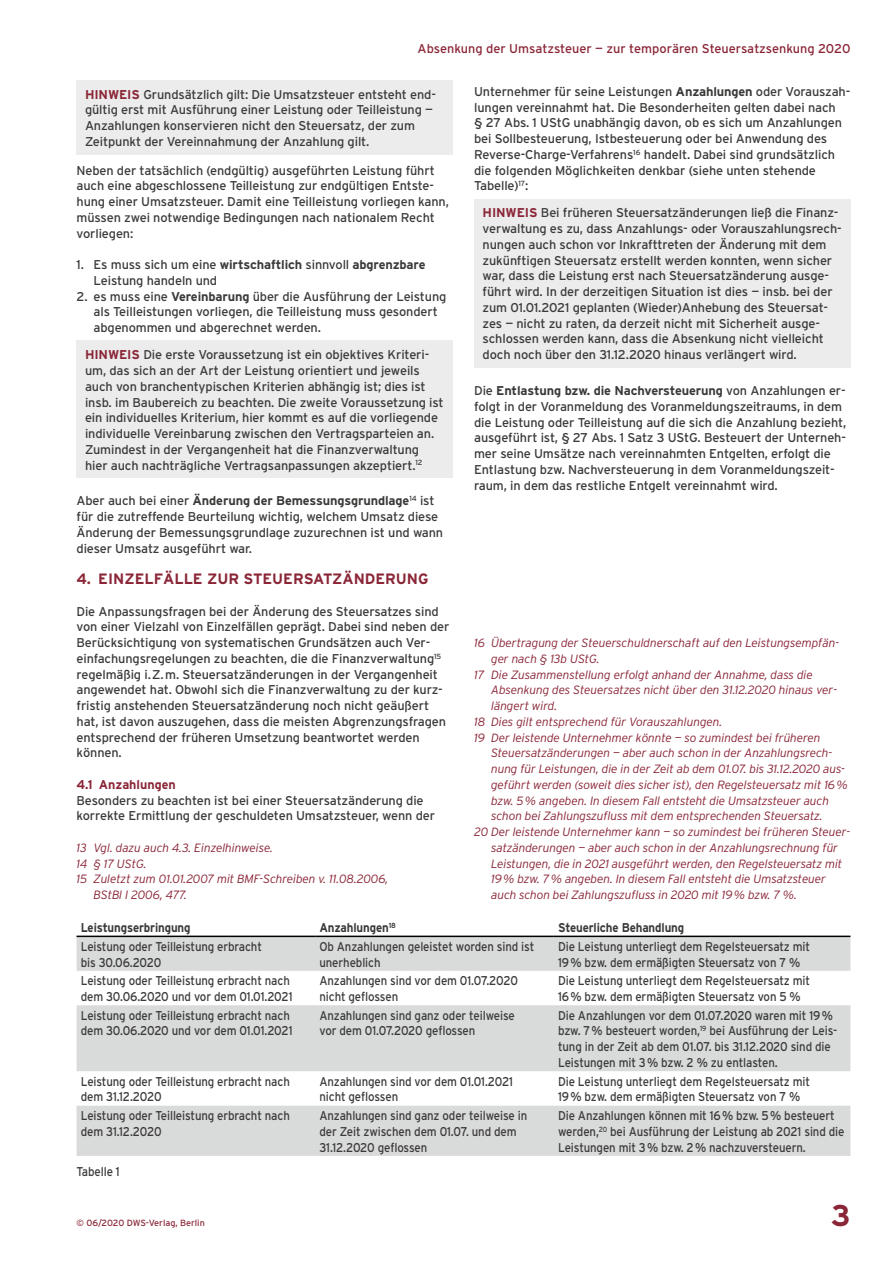
<style>
.page{position:relative;width:893px;height:1263px;background:#fff}
.page>*{position:absolute;margin:0;border:0;box-sizing:border-box;transform-origin:0 0}
.t1{font:700 30px "Interstate";color:#8a2637}
.t2{font:700 15px "Interstate";color:#8a2637}
.t3{font:12.75px/15.8px "Interstate";letter-spacing:-.01em;color:#3a3a39}
.t4{font:12.75px/15.8px "Interstate";letter-spacing:-.01em;color:#3a3a39;scale:.9 1}
.t5{font:12.75px "Interstate";color:#8a2637}
.t6{font:700 12.75px "Interstate";letter-spacing:-.01em;color:#3a3a39;scale:.9 1}
.t7{font:700 12.75px "Interstate";color:#8a2637}
.t8{font:italic 300 12px "Interstate";letter-spacing:-.01em;color:#8a2637}
.t9{font:9px "Interstate";color:#8a2637}
.s1{font-weight:700;color:#8a2637}
.s2{font-weight:700}
</style>
<div class="page">
<div style="left:77px;top:80px;width:376px;height:74px;background:#ececec"></div>
<div style="left:77px;top:341px;width:376px;height:137px;background:#ececec"></div>
<div style="left:474px;top:199px;width:376px;height:169px;background:#ececec"></div>
<svg style="left:77px;top:937px;width:773px;height:219px;fill:#d9dada"></svg>
<hr style="left:77px;top:935px;width:238px;height:2px;background:#000">
<hr style="left:315px;top:935px;width:239px;height:2px;background:#000">
<hr style="left:554px;top:935px;width:296px;height:2px;background:#000">
<p class="t5" style="left:418px;top:40px;width:434px">Absenkung der Umsatzsteuer — zur temporären Steuersatzsenkung 2020</p>
<p class="t3" style="left:85px;top:86px;width:352px"><span class="s1">HINWEIS</span> Grundsätzlich gilt: Die Umsatzsteuer entsteht end&shy;gültig erst mit Ausführung einer Leistung oder Teilleistung — Anzahlungen konservieren nicht den Steuersatz, der zum Zeitpunkt der Vereinnahmung der Anzahlung gilt.</p>
<p class="t3" style="left:77px;top:162px;width:374px">Neben der tatsächlich (endgültig) ausgeführten Leistung führt auch eine abgeschlossene Teilleistung zur endgültigen Entste&shy;hung einer Umsatzsteuer. Damit eine Teilleistung vorliegen kann, müssen zwei notwendige Bedingungen nach nationalem Recht vorliegen:</p>
<p class="t3" style="left:94px;top:257px;width:333px;text-indent:-17px">1. Es muss sich um eine <span class="s2">wirtschaftlich</span> sinnvoll <span class="s2">abgrenzbare<br></span>Leistung handeln und</p>
<p class="t3" style="left:94px;top:288px;width:354px;text-indent:-17px">2. es muss eine <span class="s2">Vereinbarung</span> über die Ausführung der Leistung als Teilleistungen vorliegen, die Teilleistung muss gesondert abgenommen und abgerechnet werden.</p>
<p class="t3" style="left:85px;top:347px;width:360px"><span class="s1">HINWEIS</span> Die erste Voraussetzung ist ein objektives Kriteri&shy;um, das sich an der Art der Leistung orientiert und jeweils auch von branchentypischen Kriterien abhängig ist; dies ist insb. im Baubereich zu beachten. Die zweite Voraussetzung ist ein individuelles Kriterium, hier kommt es auf die vorliegende individuelle Vereinbarung zwischen den Vertragsparteien an.<br>Zumindest in der Vergangenheit hat die Finanzverwaltung hier auch nachträgliche Vertragsanpassungen akzeptiert.<sup>12</sup></p>
<p class="t3" style="left:77px;top:493px;width:368px">Aber auch bei einer <span class="s2">Änderung der Bemessungsgrundlage</span><sup>14</sup> ist für die zutreffende Beurteilung wichtig, welchem Umsatz diese Änderung der Bemessungsgrundlage zuzurechnen ist und wann dieser Umsatz ausgeführt war.</p>
<p class="t2" style="left:77px;top:570px;width:354px">4. EINZELFÄLLE ZUR STEUERSATZÄNDERUNG</p>
<p class="t3" style="left:77px;top:603px;width:374px">Die Anpassungsfragen bei der Änderung des Steuersatzes sind von einer Vielzahl von Einzelfällen geprägt. Dabei sind neben der Berücksichtigung von systematischen Grundsätzen auch Ver&shy;einfachungsregelungen zu beachten, die die Finanzverwaltung<sup>15 </sup>regelmäßig i.Z.m. Steuersatzänderungen in der Vergangenheit angewendet hat. Obwohl sich die Finanzverwaltung zu der kurz&shy;fristig anstehenden Steuersatzänderung noch nicht geäußert hat, ist davon auszugehen, dass die meisten Abgrenzungsfragen entsprechend der früheren Umsetzung beantwortet werden können.</p>
<p class="t7" style="left:77px;top:777px;width:101px">4.1 Anzahlungen</p>
<p class="t3" style="left:77px;top:792px;width:360px">Besonders zu beachten ist bei einer Steuersatzänderung die korrekte Ermittlung der geschuldeten Umsatzsteuer, wenn der</p>
<p class="t8" style="left:77px;top:840px;width:198px">13 Vgl. dazu auch 4.3. Einzelhinweise.</p>
<p class="t8" style="left:77px;top:856px;width:72px">14 § 17 UStG.</p>
<p class="t8" style="left:77px;top:872px;width:313px">15 Zuletzt zum 01.01.2007 mit BMF-Schreiben v. 11.08.2006,</p>
<p class="t8" style="left:94px;top:887px;width:95px">BStBl I 2006, 477.</p>
<p class="t3" style="left:474px;top:83px;width:378px">Unternehmer für seine Leistungen <span class="s2">Anzahlungen</span> oder Vorauszah&shy;lungen vereinnahmt hat. Die Besonderheiten gelten dabei nach<br>§ 27 Abs. 1 UStG unabhängig davon, ob es sich um Anzahlungen bei Sollbesteuerung, Istbesteuerung oder bei Anwendung des Reverse-Charge-Verfahrens<sup>16</sup> handelt. Dabei sind grundsätzlich die folgenden Möglichkeiten denkbar (siehe unten stehende Tabelle)<sup>17</sup>:</p>
<p class="t3" style="left:483px;top:205px;width:361px"><span class="s1">HINWEIS</span> Bei früheren Steuersatzänderungen ließ die Finanz&shy;verwaltung es zu, dass Anzahlungs- oder Vorauszahlungsrech&shy;nungen auch schon vor Inkrafttreten der Änderung mit dem zukünftigen Steuersatz erstellt werden konnten, wenn sicher war, dass die Leistung erst nach Steuersatzänderung ausge&shy;führt wird. In der derzeitigen Situation ist dies — insb. bei der zum 01.01.2021 geplanten (Wieder)Anhebung des Steuersat&shy;zes — nicht zu raten, da derzeit nicht mit Sicherheit ausge&shy;schlossen werden kann, dass die Absenkung nicht vielleicht doch noch über den 31.12.2020 hinaus verlängert wird.</p>
<p class="t3" style="left:474px;top:383px;width:374px">Die <span class="s2">Entlastung bzw. die Nachversteuerung</span> von Anzahlungen er&shy;folgt in der Voranmeldung des Voranmeldungszeitraums, in dem die Leistung oder Teilleistung auf die sich die Anzahlung bezieht, ausgeführt ist, § 27 Abs. 1 Satz 3 UStG. Besteuert der Unterneh&shy;mer seine Umsätze nach vereinnahmten Entgelten, erfolgt die Entlastung bzw. Nachversteuerung in dem Voranmeldungszeit&shy;raum, in dem das restliche Entgelt vereinnahmt wird.</p>
<p class="t8" style="left:474px;top:635px;width:367px">16 Übertragung der Steuerschuldnerschaft auf den Leistungsempfän-</p>
<p class="t8" style="left:491px;top:651px;width:110px">ger nach § 13b UStG.</p>
<p class="t8" style="left:474px;top:667px;width:340px">17 Die Zusammenstellung erfolgt anhand der Annahme, dass die</p>
<p class="t8" style="left:491px;top:683px;width:348px">Absenkung des Steuersatzes nicht über den 31.12.2020 hinaus ver-</p>
<p class="t8" style="left:491px;top:698px;width:68px">längert wird.</p>
<p class="t8" style="left:474px;top:714px;width:250px">18 Dies gilt entsprechend für Vorauszahlungen.</p>
<p class="t8" style="left:474px;top:730px;width:348px">19 Der leistende Unternehmer könnte — so zumindest bei früheren</p>
<p class="t8" style="left:491px;top:746px;width:343px">Steuersatzänderungen — aber auch schon in der Anzahlungsrech-</p>
<p class="t8" style="left:491px;top:761px;width:355px">nung für Leistungen, die in der Zeit ab dem 01.07. bis 31.12.2020 aus-</p>
<p class="t8" style="left:491px;top:777px;width:358px">geführt werden (soweit dies sicher ist), den Regelsteuersatz mit 16%</p>
<p class="t8" style="left:491px;top:793px;width:339px">bzw. 5% angeben. In diesem Fall entsteht die Umsatzsteuer auch</p>
<p class="t8" style="left:491px;top:809px;width:333px">schon bei Zahlungszufluss mit dem entsprechenden Steuersatz.</p>
<p class="t8" style="left:474px;top:824px;width:378px">20 Der leistende Unternehmer kann — so zumindest bei früheren Steuer-</p>
<p class="t8" style="left:491px;top:840px;width:348px">satzänderungen — aber auch schon in der Anzahlungsrechnung für</p>
<p class="t8" style="left:491px;top:856px;width:353px">Leistungen, die in 2021 ausgeführt werden, den Regelsteuersatz mit</p>
<p class="t8" style="left:491px;top:872px;width:336px">19% bzw. 7% angeben. In diesem Fall entsteht die Umsatzsteuer</p>
<p class="t8" style="left:491px;top:887px;width:308px">auch schon bei Zahlungszufluss in 2020 mit 19% bzw. 7 %.</p>
<p class="t6" style="left:81px;top:920px;width:124px">Leistungserbringung</p>
<p class="t6" style="left:319px;top:920px;width:87px">Anzahlungen<sup>18</sup></p>
<p class="t6" style="left:558px;top:920px;width:142px">Steuerliche Behandlung</p>
<p class="t4" style="left:81px;top:938px;width:203px">Leistung oder Teilleistung erbracht bis 30.06.2020</p>
<p class="t4" style="left:319px;top:938px;width:240px">Ob Anzahlungen geleistet worden sind ist unerheblich</p>
<p class="t4" style="left:558px;top:938px;width:282px">Die Leistung unterliegt dem Regelsteuersatz mit<br>19% bzw. dem ermäßigten Steuersatz von 7 %</p>
<p class="t4" style="left:81px;top:973px;width:237px">Leistung oder Teilleistung erbracht nach dem 30.06.2020 und vor dem 01.01.2021</p>
<p class="t4" style="left:319px;top:973px;width:222px">Anzahlungen sind vor dem 01.07.2020 nicht geflossen</p>
<p class="t4" style="left:558px;top:973px;width:282px">Die Leistung unterliegt dem Regelsteuersatz mit<br>16% bzw. dem ermäßigten Steuersatz von 5 %</p>
<p class="t4" style="left:81px;top:1007px;width:237px">Leistung oder Teilleistung erbracht nach dem 30.06.2020 und vor dem 01.01.2021</p>
<p class="t4" style="left:319px;top:1007px;width:219px">Anzahlungen sind ganz oder teilweise vor dem 01.07.2020 geflossen</p>
<p class="t4" style="left:558px;top:1007px;width:312px">Die Anzahlungen vor dem 01.07.2020 waren mit 19% bzw. 7% besteuert worden,<sup>19</sup> bei Ausführung der Leis&shy;tung in der Zeit ab dem 01.07. bis 31.12.2020 sind die Leistungen mit 3% bzw. 2 % zu entlasten.</p>
<p class="t4" style="left:81px;top:1073px;width:234px">Leistung oder Teilleistung erbracht nach dem 31.12.2020</p>
<p class="t4" style="left:319px;top:1073px;width:217px">Anzahlungen sind vor dem 01.01.2021 nicht geflossen</p>
<p class="t4" style="left:558px;top:1073px;width:282px">Die Leistung unterliegt dem Regelsteuersatz mit<br>19% bzw. dem ermäßigten Steuersatz von 7 %</p>
<p class="t4" style="left:81px;top:1108px;width:234px">Leistung oder Teilleistung erbracht nach dem 31.12.2020</p>
<p class="t4" style="left:319px;top:1108px;width:232px">Anzahlungen sind ganz oder teilweise in der Zeit zwischen dem 01.07. und dem<br>31.12.2020 geflossen</p>
<p class="t4" style="left:558px;top:1108px;width:320px">Die Anzahlungen können mit 16% bzw. 5% besteuert werden,<sup>20</sup> bei Ausführung der Leistung ab 2021 sind die<br>Leistungen mit 3% bzw. 2% nachzuversteuern.</p>
<p class="t4" style="left:77px;top:1163px;width:50px">Tabelle 1</p>
<p class="t9" style="left:77px;top:1217px;width:130px">© 06/2020 DWS-Verlag, Berlin</p>
<h1 class="t1" style="left:831px;top:1197px;width:21px">3</h1>
</div>
